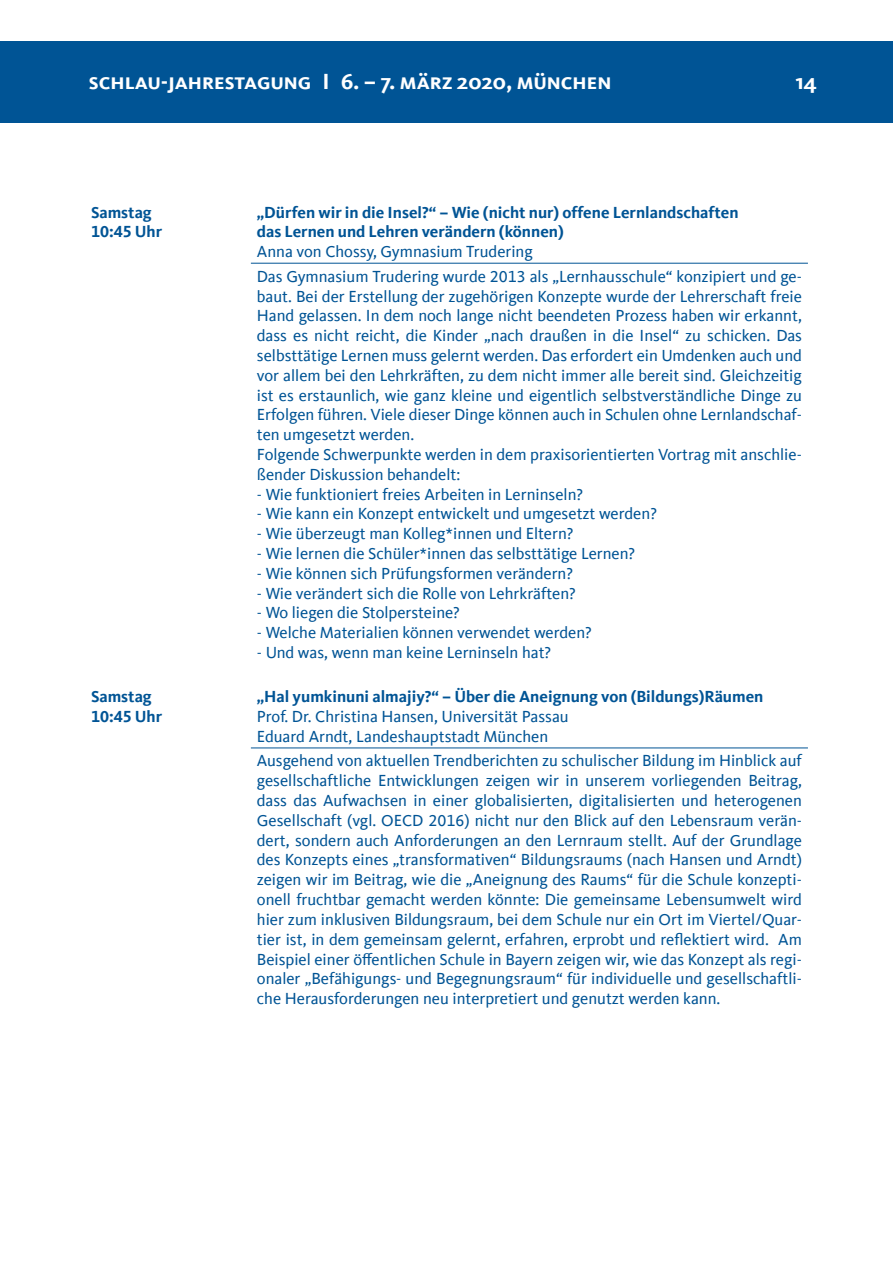
<style>
.page{position:relative;width:893px;height:1263px;background:#fff}
.page>*{position:absolute;margin:0;border:0;box-sizing:border-box;transform-origin:0 0}
.t1{font:700 22.5px "Kievit Sc Offc";color:#fff}
.t2{font:16.5px/19.8px "Kievit Offc";color:#005495}
.t3{font:700 16.5px/19.8px "Kievit Offc";color:#005495}
</style>
<div class="page">
<div style="left:0;top:41px;width:893px;height:82px;background:#005495"></div>
<hr style="left:251px;top:748px;width:557px;height:1px;background:#005495">
<hr style="left:251px;top:263px;width:557px;height:1px;background:#005495">
<h1 class="t1" style="left:89px;top:68px;width:524px">schlau-jahrestagung II 6. – 7. märz 2020, münchen</h1>
<h1 class="t1" style="left:346px;top:68px;width:340px">24. - 25. November 2017, München</h1>
<h1 class="t1" style="left:795px;top:68px;width:14px">8</h1>
<h1 class="t1" style="left:89px;top:68px;width:13px">S</h1>
<h1 class="t1" style="left:150px;top:68px;width:168px">U-Jahrestagung</h1>
<h1 class="t1" style="left:795px;top:68px;width:23px">14</h1>
<p class="t3" style="left:91px;top:202px;width:73px">Samstag<br>10:45 Uhr</p>
<p class="t3" style="left:257px;top:202px;width:483px">„Dürfen wir in die Insel?“ – Wie (nicht nur) offene Lernlandschaften das Lernen und Lehren verändern (können)</p>
<p class="t2" style="left:257px;top:240px;width:546px;line-height:24.6px">Anna von Chossy, Gymnasium Trudering<br>Das Gymnasium Trudering wurde 2013 als „Lernhausschule“ konzipiert und ge-</p>
<p class="t2" style="left:257px;top:286px;width:547px">baut. Bei der Erstellung der zugehörigen Konzepte wurde der Lehrerschaft freie Hand gelassen. In dem noch lange nicht beendeten Prozess haben wir erkannt, dass es nicht reicht, die Kinder „nach draußen in die Insel“ zu schicken. Das selbsttätige Lernen muss gelernt werden. Das erfordert ein Umdenken auch und vor allem bei den Lehrkräften, zu dem nicht immer alle bereit sind. Gleichzeitig ist es erstaunlich, wie ganz kleine und eigentlich selbstverständliche Dinge zu Erfolgen führen. Viele dieser Dinge können auch in Schulen ohne Lernlandschaf&shy;ten umgesetzt werden.<br>Folgende Schwerpunkte werden in dem praxisorientierten Vortrag mit anschlie&shy;ßender Diskussion behandelt:</p>
<p class="t2" style="left:257px;top:484px;width:328px">- Wie funktioniert freies Arbeiten in Lerninseln?</p>
<p class="t2" style="left:257px;top:504px;width:402px">- Wie kann ein Konzept entwickelt und umgesetzt werden?</p>
<p class="t2" style="left:257px;top:524px;width:318px">- Wie überzeugt man Kolleg*innen und Eltern?</p>
<p class="t2" style="left:257px;top:544px;width:380px">- Wie lernen die Schüler*innen das selbsttätige Lernen?</p>
<p class="t2" style="left:257px;top:563px;width:318px">- Wie können sich Prüfungsformen verändern?</p>
<p class="t2" style="left:257px;top:583px;width:321px">- Wie verändert sich die Rolle von Lehrkräften?</p>
<p class="t2" style="left:257px;top:603px;width:205px">- Wo liegen die Stolpersteine?</p>
<p class="t2" style="left:257px;top:623px;width:337px">- Welche Materialien können verwendet werden?</p>
<p class="t2" style="left:257px;top:643px;width:296px">- Und was, wenn man keine Lerninseln hat?</p>
<p class="t3" style="left:91px;top:687px;width:73px">Samstag<br>10:45 Uhr</p>
<p class="t3" style="left:257px;top:687px;width:508px">„Hal yumkinuni almajiy?“ – Über die Aneignung von (Bildungs)Räumen</p>
<p class="t2" style="left:257px;top:707px;width:313px">Prof. Dr. Christina Hansen, Universität Passau<br>Eduard Arndt, Landeshauptstadt München</p>
<p class="t2" style="left:257px;top:751px;width:547px;text-align:justify">Ausgehend von aktuellen Trendberichten zu schulischer Bildung im Hinblick auf gesellschaftliche Entwicklungen zeigen wir in unserem vorliegenden Beitrag, dass das Aufwachsen in einer globalisierten, digitalisierten und heterogenen Gesellschaft (vgl. OECD 2016) nicht nur den Blick auf den Lebensraum verän&shy;dert, sondern auch Anforderungen an den Lernraum stellt. Auf der Grundlage des Konzepts eines „transformativen“ Bildungsraums (nach Hansen und Arndt) zeigen wir im Beitrag, wie die „Aneignung des Raums“ für die Schule konzepti&shy;onell fruchtbar gemacht werden könnte: Die gemeinsame Lebensumwelt wird hier zum inklusiven Bildungsraum, bei dem Schule nur ein Ort im Viertel/Quar&shy;tier ist, in dem gemeinsam gelernt, erfahren, erprobt und reflektiert wird. Am Beispiel einer öffentlichen Schule in Bayern zeigen wir, wie das Konzept als regi&shy;onaler „Befähigungs- und Begegnungsraum“ für individuelle und gesellschaftli&shy;che Herausforderungen neu interpretiert und genutzt werden kann.</p>
</div>
